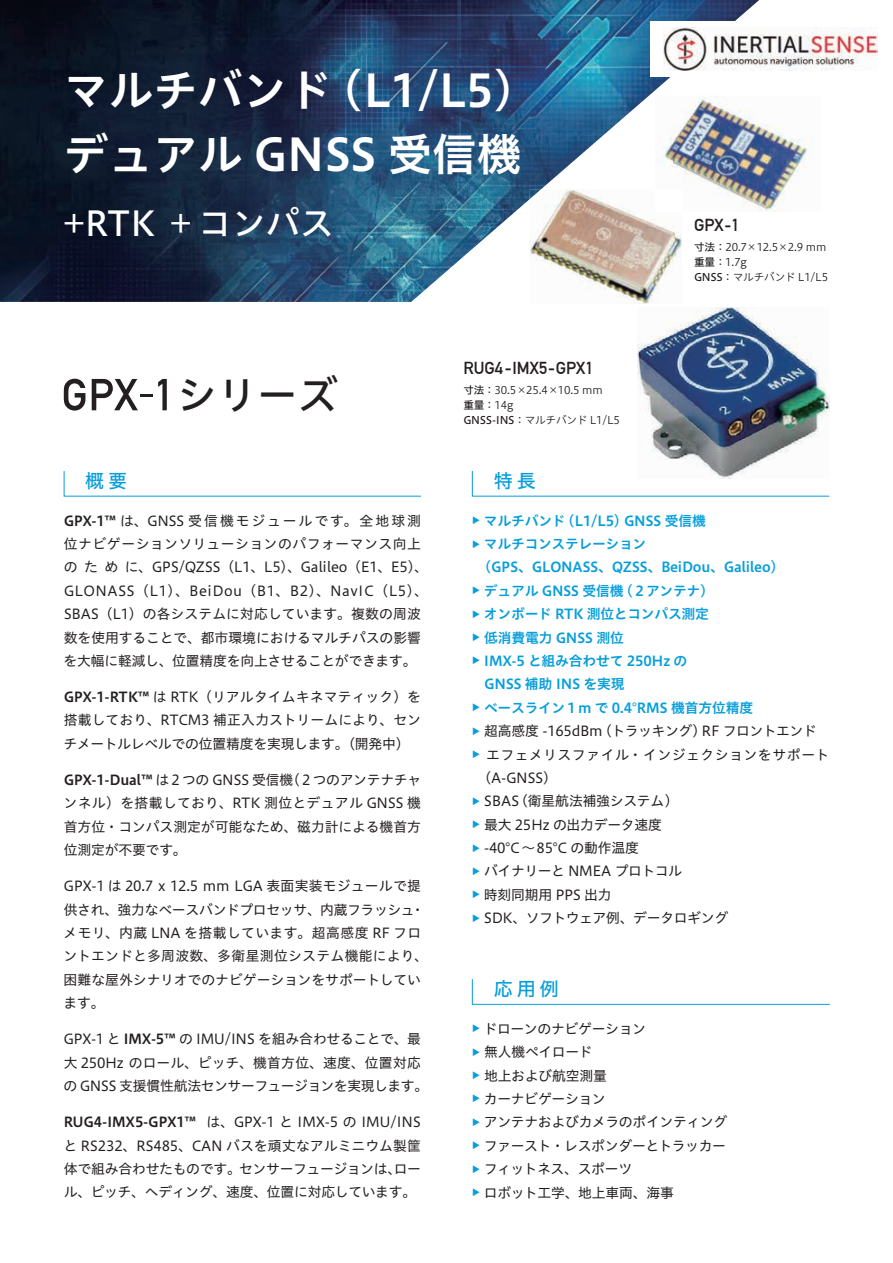
<style>
.page{position:relative;width:893px;height:1263px;background:#fff}
.page>*{position:absolute;margin:0;border:0;box-sizing:border-box;transform-origin:0 0}
.t1{font:44.7px/63.8px "Hiragino UD Sans Std W6";color:#fff}
.t2{font:40.35px "Hiragino UD Sans Std W5";color:#231f20}
.t3{font:34.05px "Hiragino UD Sans Std W5";color:#fff}
.t4{font:19.2px "Hiragino UD Sans Std W5";letter-spacing:.2em;color:#069edb}
.t5{font:700 16.95px "DIN Alternate";color:#231f20}
.t6{font:13.8px/23.4px "Hiragino UD Sans Std W4";letter-spacing:-.015em;color:#231f20}
.t7{font:13.8px/23.4px "Hiragino UD Sans Std W6";letter-spacing:-.015em;color:#069edb}
.t8{font:13.8px "Hiragino UD Sans Std W6";letter-spacing:-.015em;color:#231f20}
.t9{font:13.8px/23.4px "Hiragino UD Sans Std W4";letter-spacing:.01em;color:#231f20;text-align:right}
.t10{font:13.8px "Hiragino UD Sans Std W4";letter-spacing:.145em;color:#231f20}
.t11{font:13.8px "Hiragino UD Sans Std W4";letter-spacing:.035em;color:#231f20}
.t12{font:13.8px "Hiragino UD Sans Std W4";letter-spacing:.04em;color:#231f20}
.t13{font:10.65px/14.9px "Hiragino UD Sans Std W3";letter-spacing:-.015em;color:#231f20}
.t14{font:8.55px "Hiragino UD Sans Std W4";color:#069edb}
.s1{font-family:"Hiragino UD Sans Std W5"}
.s2{font-family:"Hiragino UD Sans Std W6"}
.s3{font-family:"Hiragino UD Sans Std W4"}
</style>
<div class="page">
<img style="left:0;top:0;width:759px;height:302px">
<img style="left:637px;top:308px;width:192px;height:162px">
<img style="left:530px;top:189px;width:152px;height:115px">
<svg style="left:530px;top:189px;width:11px;height:10px"></svg>
<img style="left:655px;top:96px;width:157px;height:116px">
<img style="left:655px;top:189px;width:27px;height:23px">
<div style="left:651px;top:21px;width:242px;height:56px;background:#fff"></div>
<img style="left:664px;top:27px;width:213px;height:43px">
<svg style="left:63px;top:471px;width:358px;height:26px"></svg>
<svg style="left:472px;top:979px;width:358px;height:26px"></svg>
<svg style="left:472px;top:470px;width:358px;height:27px"></svg>
<svg style="left:64px;top:379px;width:103px;height:32px"></svg>
<h1 class="t1" style="left:64px;top:56px;width:459px">マルチバンド<br>デュアル GNSS 受信機</h1>
<h3 class="t3" style="left:64px;top:197px;width:271px">+RTK ＋コンパス</h3>
<h1 class="t1" style="left:318px;top:56px;width:221px">（L1/L5(</h1>
<h3 class="t4" style="left:85px;top:466px;width:44px">概要</h3>
<h2 class="t2" style="left:176px;top:364px;width:163px">シリーズ</h2>
<p class="t5" style="left:463px;top:355px;width:132px">RUG4-IMX5-GPX1</p>
<p class="t13" style="left:463px;top:382px;width:158px"><span class="s1">寸法</span>：30.5 × 25.4 × 10.5 mm<br><span class="s1">重量</span>：14g<br><span class="s1">GNSS-INS</span>：マルチバンド L1/L5</p>
<h3 class="t4" style="left:494px;top:466px;width:44px">特長</h3>
<p class="t5" style="left:694px;top:212px;width:47px">GPX-1</p>
<p class="t13" style="left:694px;top:239px;width:136px"><span class="s1">寸法</span>：20.7× 12.5 × 2.9 mm<span class="s1">重量</span>：1.7g<br><span class="s1">GNSS</span>：マルチバンド L1/L5</p>
<p class="t10" style="left:64px;top:510px;width:359px"><span class="s2">GPX-1™</span> は、GNSS受信機モジュールです。全地球測</p>
<p class="t11" style="left:64px;top:533px;width:359px">位ナビゲーションソリューションのパフォーマンス向上</p>
<p class="t6" style="left:125px;top:555px;width:305px">に、GPS/QZSS（L 、1 L5）、Galileo（ E 、1 E 、(5</p>
<p class="t6" style="left:84px;top:555px;width:15px">た</p>
<p class="t6" style="left:104px;top:555px;width:15px">め</p>
<p class="t6" style="left:64px;top:555px;width:366px">の<br>GLONASS（L1）、BeiDou（B1、B2）、NavIC（ L 5 、(<br>SBAS（L ）1 の各システムに対応しています。複数の周波数を使用することで、都市環境におけるマルチパスの影響を大幅に軽減し、位置精度を向上させることができます。</p>
<p class="t6" style="left:64px;top:684px;width:359px;text-align:justify"><span class="s2">GPX-1-RTK™</span> は RTK（リアルタイムキネマティック）を搭載しており、RTCM3 補正入力ストリームにより、センチメートルレベルでの位置精度を実現します。（開発中(</p>
<p class="t6" style="left:286px;top:767px;width:137px">（２つのアンテナチャ</p>
<p class="t8" style="left:64px;top:769px;width:231px">GPX-1-Dual™ <span class="s3">は２つの GNSS 受信機</span></p>
<p class="t6" style="left:64px;top:791px;width:359px;text-align:justify">ンネル）を搭載しており、RTK 測位とデュアル GNSS 機首方位・コンパス測定が可能なため、磁力計による機首方位測定が不要です。</p>
<p class="t9" style="left:64px;top:874px;width:362px">GPX-1 は 20.7 x 12.5 mm LGA 表面実装モジュールで提・</p>
<p class="t6" style="left:64px;top:897px;width:366px">供され、強力なベースバンドプロセッサ、内蔵フラッシュメモリ、内蔵 LNA を搭載しています。超高感度 RF フロントエンドと多周波数、多衛星測位システム機能により、困難な屋外シナリオでのナビゲーションをサポートしています。</p>
<p class="t6" style="left:64px;top:1027px;width:366px">GPX-1 と <span class="s2">IMX-5™</span> の IMU/INS を組み合わせることで、最大 250Hz のロール、ピッチ、機首方位、速度、位置対応の GNSS 支援慣性航法センサーフュージョンを実現します。</p>
<p class="t6" style="left:207px;top:1109px;width:216px">は、GPX-1 と IMX-5 の IMU/INS</p>
<p class="t8" style="left:64px;top:1111px;width:134px">RUG4-IMX5-GPX1™</p>
<p class="t6" style="left:64px;top:1133px;width:359px;text-align:right">と RS232、RS485、CAN バスを頑丈なアルミニウム製筐ロー</p>
<p class="t6" style="left:64px;top:1156px;width:354px">体で組み合わせたものです。センサーフュージョンは、ル、ピッチ、ヘディング、速度、位置に対応しています。</p>
<p class="t7" style="left:484px;top:508px;width:83px">マルチバンド</p>
<p class="t7" style="left:561px;top:508px;width:68px">（L1/L ）5</p>
<p class="t14" style="left:483px;top:516px;width:10px;rotate:90deg">▲</p>
<p class="t7" style="left:624px;top:508px;width:83px">GNSS 受信機</p>
<p class="t14" style="left:483px;top:539px;width:10px;rotate:90deg">▲</p>
<p class="t7" style="left:477px;top:531px;width:308px;text-indent:6px">マルチコンステレーション<br>（GPS、GLONASS、QZSS、BeiDou、Galileo(</p>
<p class="t14" style="left:483px;top:586px;width:10px;rotate:90deg">▲</p>
<p class="t7" style="left:619px;top:578px;width:96px">（２アンテナ(</p>
<p class="t7" style="left:484px;top:578px;width:141px">デュアル GNSS 受信機</p>
<p class="t14" style="left:483px;top:610px;width:10px;rotate:90deg">▲</p>
<p class="t7" style="left:484px;top:601px;width:227px">オンボード RTK 測位とコンパス測定</p>
<p class="t14" style="left:483px;top:633px;width:10px;rotate:90deg">▲</p>
<p class="t7" style="left:484px;top:625px;width:141px">低消費電力 GNSS 測位</p>
<p class="t14" style="left:483px;top:656px;width:10px;rotate:90deg">▲</p>
<p class="t7" style="left:484px;top:648px;width:205px">IMX-5 と組み合わせて 250Hz の<br>GNSS 補助 INS を実現</p>
<p class="t14" style="left:483px;top:703px;width:10px;rotate:90deg">▲</p>
<p class="t7" style="left:484px;top:695px;width:271px">ベースライン１m で 0.4°RMS 機首方位精度</p>
<p class="t6" style="left:702px;top:718px;width:117px">RF フロントエンド</p>
<p class="t6" style="left:598px;top:718px;width:110px">（トラッキング）</p>
<p class="t6" style="left:484px;top:718px;width:120px">超高感度 -165dBm</p>
<p class="t14" style="left:483px;top:727px;width:10px;rotate:90deg">▲</p>
<p class="t12" style="left:486px;top:744px;width:345px">エフェメリスファイル・インジェクションをサポート</p>
<p class="t14" style="left:483px;top:750px;width:10px;rotate:90deg">▲</p>
<p class="t6" style="left:514px;top:765px;width:159px;text-indent:-37px">（A-GNSS(<br>（衛星航法補強システム(</p>
<p class="t6" style="left:484px;top:789px;width:37px">SBAS</p>
<p class="t14" style="left:483px;top:797px;width:10px;rotate:90deg">▲</p>
<p class="t6" style="left:484px;top:812px;width:179px">最大 25Hz の出力データ速度</p>
<p class="t14" style="left:483px;top:820px;width:10px;rotate:90deg">▲</p>
<p class="t6" style="left:484px;top:835px;width:157px">-40°C～85°C の動作温度</p>
<p class="t14" style="left:483px;top:843px;width:10px;rotate:90deg">▲</p>
<p class="t6" style="left:484px;top:859px;width:199px">バイナリーと NMEA プロトコル</p>
<p class="t14" style="left:483px;top:867px;width:10px;rotate:90deg">▲</p>
<p class="t6" style="left:484px;top:882px;width:129px">時刻同期用 PPS 出力</p>
<p class="t14" style="left:483px;top:890px;width:10px;rotate:90deg">▲</p>
<p class="t6" style="left:484px;top:905px;width:246px">SDK、ソフトウェア例、データロギング</p>
<p class="t14" style="left:483px;top:914px;width:10px;rotate:90deg">▲</p>
<h3 class="t4" style="left:494px;top:974px;width:67px">応用例</h3>
<p class="t14" style="left:483px;top:1024px;width:10px;rotate:90deg">▲</p>
<p class="t6" style="left:484px;top:1016px;width:164px">ドローンのナビゲーション</p>
<p class="t6" style="left:484px;top:1039px;width:110px">無人機ペイロード</p>
<p class="t14" style="left:483px;top:1048px;width:10px;rotate:90deg">▲</p>
<p class="t6" style="left:484px;top:1063px;width:124px">地上および航空測量</p>
<p class="t14" style="left:483px;top:1071px;width:10px;rotate:90deg">▲</p>
<p class="t6" style="left:484px;top:1086px;width:123px">カーナビゲーション</p>
<p class="t14" style="left:483px;top:1094px;width:10px;rotate:90deg">▲</p>
<p class="t6" style="left:484px;top:1110px;width:245px">アンテナおよびカメラのポインティング</p>
<p class="t14" style="left:483px;top:1118px;width:10px;rotate:90deg">▲</p>
<p class="t6" style="left:484px;top:1133px;width:244px">ファースト・レスポンダーとトラッカー</p>
<p class="t14" style="left:483px;top:1141px;width:10px;rotate:90deg">▲</p>
<p class="t6" style="left:484px;top:1156px;width:150px">フィットネス、スポーツ</p>
<p class="t14" style="left:483px;top:1165px;width:10px;rotate:90deg">▲</p>
<p class="t6" style="left:484px;top:1180px;width:192px">ロボット工学、地上車両、海事</p>
<p class="t14" style="left:483px;top:1188px;width:10px;rotate:90deg">▲</p>
</div>
